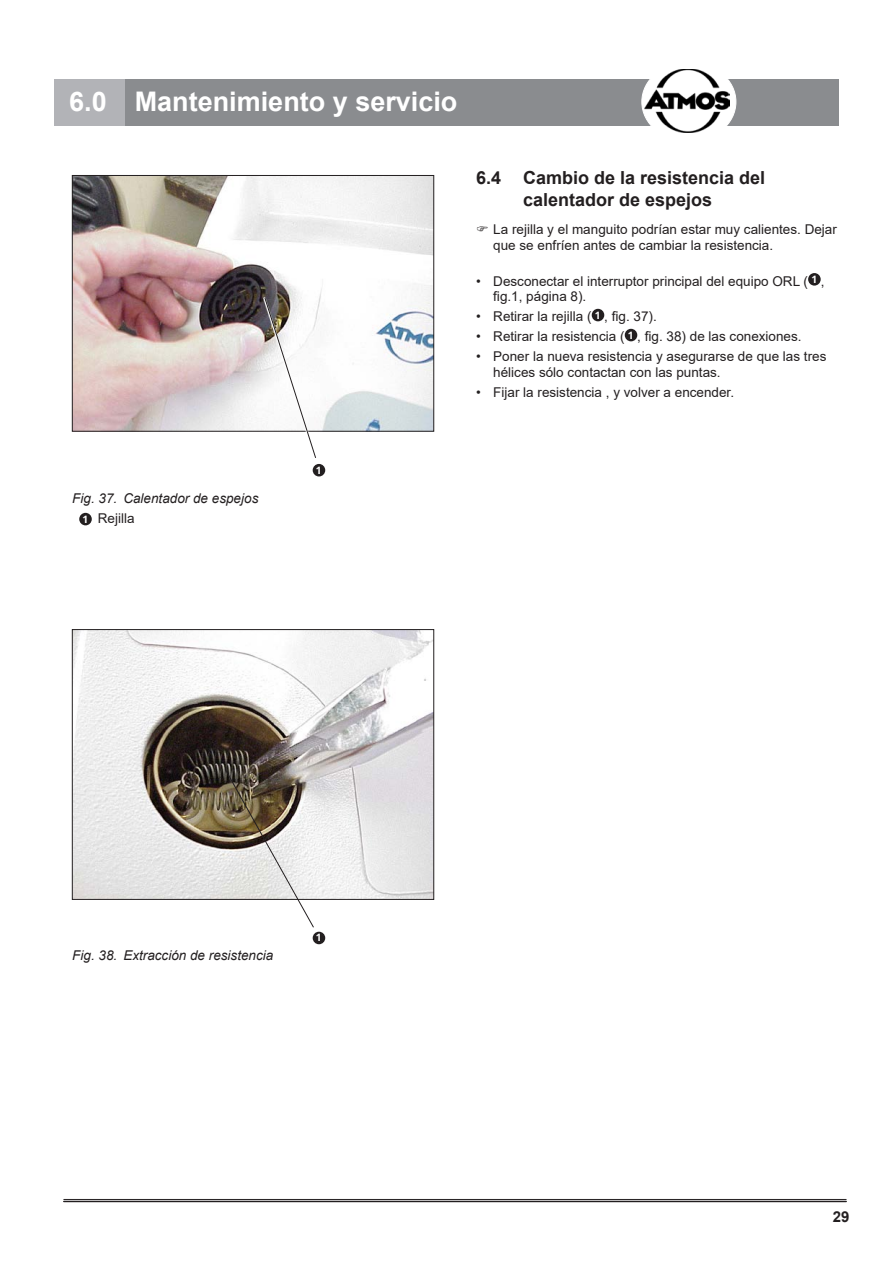
<style>
.page{position:relative;width:893px;height:1263px;background:#fff}
.page>*{position:absolute;margin:0;border:0;box-sizing:border-box;transform-origin:0 0}
.t1{font:700 27px "Arial";color:#fff}
.t2{font:700 18px/21.6px "Arial";color:#231f20;text-align:center}
.t3{font:700 15px "Arial";color:#231f20}
.t4{font:13.5px/15.8px "Arial";color:#231f20}
.t5{font:italic 13.5px "Arial";color:#231f20}
.t6{font:700 10.2px "Open Sans";color:#fff}
</style>
<div class="page">
<hr style="left:64px;top:1199px;width:782px;height:1px;background:#231f20">
<hr style="left:64px;top:1201px;width:782px;height:1px;background:#231f20">
<div style="left:124px;top:79px;width:715px;height:47px;background:#8a8c8f"></div>
<div style="left:54px;top:79px;width:70px;height:47px;background:#b2b3b7"></div>
<div style="left:642px;top:62px;width:94px;height:80px;background:#fff;border-radius:50%"></div>
<img style="left:645px;top:69px;width:85px;height:64px">
<div style="left:808px;top:273px;width:13px;height:13px;background:#231f20;border-radius:50%"></div>
<div style="left:592px;top:309px;width:12px;height:12px;background:#231f20;border-radius:50%"></div>
<div style="left:625px;top:329px;width:12px;height:12px;background:#231f20;border-radius:50%"></div>
<img style="left:74px;top:177px;width:358px;height:253px">
<div style="left:72px;top:175px;width:362px;height:257px;border:1px solid #231f20"></div>
<img style="left:74px;top:631px;width:358px;height:267px">
<div style="left:72px;top:629px;width:362px;height:271px;border:1px solid #231f20"></div>
<svg style="left:264px;top:297px;width:53px;height:161px"></svg>
<img style="left:225px;top:769px;width:89px;height:159px">
<div style="left:313px;top:464px;width:12px;height:12px;background:#231f20;border-radius:50%"></div>
<div style="left:313px;top:932px;width:12px;height:12px;background:#231f20;border-radius:50%"></div>
<div style="left:79px;top:513px;width:13px;height:12px;background:#231f20;border-radius:50%"></div>
<h1 class="t1" style="left:69px;top:83px;width:390px">6.0 Mantenimiento y servicio</h1>
<h2 class="t2" style="left:476px;top:167px;width:290px">6.4 Cambio de la resistencia del calentador de espejos</h2>
<p class="t4" style="left:493px;top:222px;width:345px">La rejilla y el manguito podrían estar muy calientes. Dejar que se enfríen antes de cambiar la resistencia.</p>
<p class="t4" style="left:493px;top:273px;width:333px;text-indent:-17px">• Desconectar el interruptor principal del equipo ORL ( <sup>1</sup> , fig.1, página 8).</p>
<p class="t4" style="left:476px;top:309px;width:182px">• Retirar la rejilla ( <sup>1</sup> , fig. 37).</p>
<p class="t4" style="left:476px;top:329px;width:327px">• Retirar la resistencia ( <sup>1</sup> , fig. 38) de las conexiones.</p>
<p class="t4" style="left:493px;top:349px;width:335px;text-indent:-17px">• Poner la nueva resistencia y asegurarse de que las tres hélices sólo contactan con las puntas.</p>
<p class="t4" style="left:476px;top:384px;width:259px">• Fijar la resistencia , y volver a encender.</p>
<p class="t5" style="left:72px;top:490px;width:188px">Fig. 37. Calentador de espejos</p>
<p class="t4" style="left:98px;top:510px;width:38px">Rejilla</p>
<p class="t6" style="left:82px;top:512px;width:7px">1</p>
<p class="t6" style="left:316px;top:463px;width:7px">1</p>
<p class="t5" style="left:72px;top:947px;width:203px">Fig. 38. Extracción de resistencia</p>
<p class="t6" style="left:316px;top:930px;width:7px">1</p>
<p class="t3" style="left:833px;top:1206px;width:18px">29</p>
</div>
